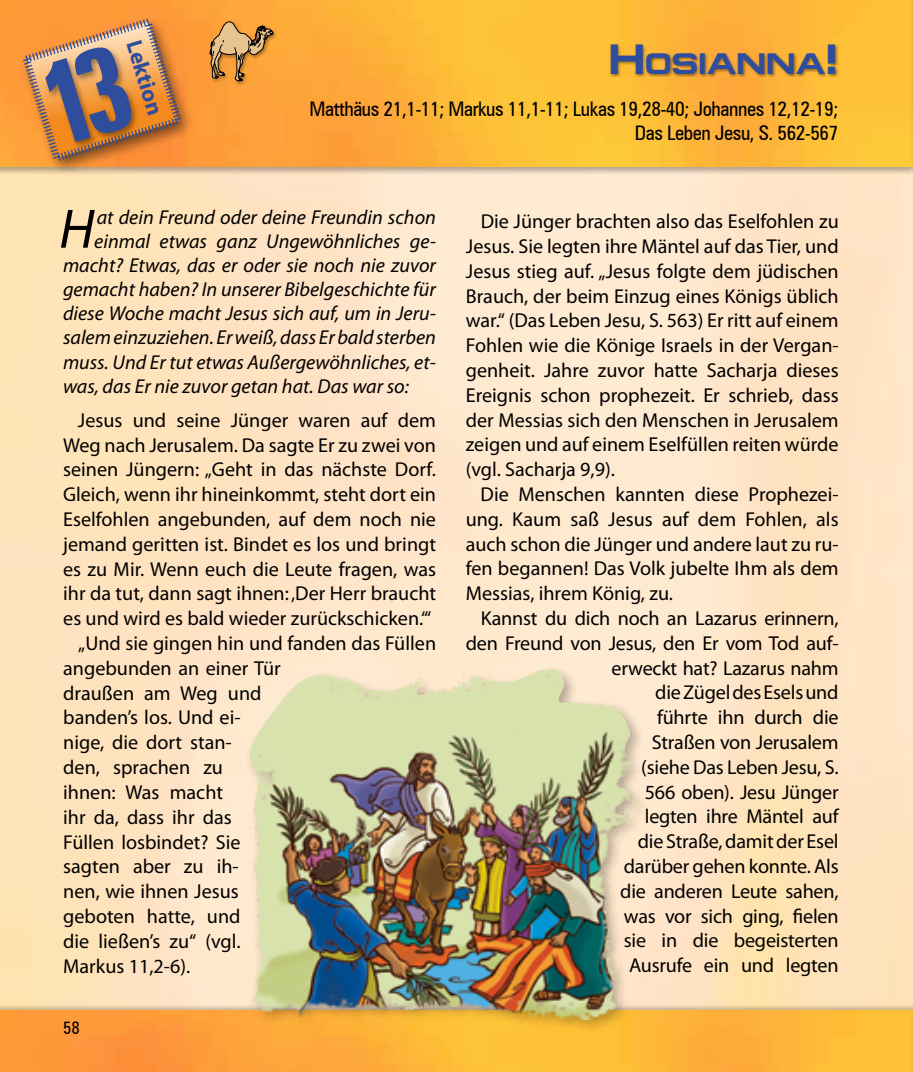
<style>
.page{position:relative;width:913px;height:1072px;background:#fff}
.page>*{position:absolute;margin:0;border:0;box-sizing:border-box;transform-origin:0 0}
.t1{font:italic 56px "Myriad Pro";color:#000}
.t2{font:700 29.4px "Micado";color:#2e4d9d}
.t3{font:700 22.75px "Myriad Pro";color:#2e4d9d}
.t4{font:20.12px/24.8px "Myriad Pro";color:#000;text-align:justify}
.t5{font:italic 20.12px "Myriad Pro";color:#000}
.t6{font:condensed 20.12px/24.2px "Zurich BT";letter-spacing:-.02em;color:#000;text-align:right}
.t7{font:condensed 17.5px "Zurich BT";color:#000}
.s1{font-size:42px}
</style>
<div class="page">
<div style="left:0;top:0;width:913px;height:174px;background:#000;opacity:.3"></div>
<img style="left:0;top:0;width:910px;height:167px">
<hr style="left:910px;top:0;width:3px;height:174px;background:#f8bf35">
<div style="left:0;top:1002px;width:913px;height:69px;background:#000;opacity:.3"></div>
<img style="left:0;top:1010px;width:910px;height:61px">
<hr style="left:910px;top:1002px;width:3px;height:69px;background:#000;opacity:.3">
<div style="left:17px;top:13px;width:177px;height:161px;background:#000;opacity:.5"></div>
<div style="left:208px;top:20px;width:69px;height:65px;background:#000;opacity:.4"></div>
<svg style="left:210px;top:21px;width:63px;height:60px;background:#cb9048"></svg>
<div style="left:609px;top:44px;width:230px;height:33px;background:#000;opacity:.4"></div>
<img style="left:232px;top:662px;width:416px;height:364px">
<img style="left:22px;top:17px;width:161px;height:145px">
<p class="t3" style="left:148px;top:36px;width:79px;rotate:73deg">Lektion</p>
<h2 class="t2" style="left:609px;top:47px;width:231px"><span class="s1">H</span>OSIANNA<span class="s1">!</span></h2>
<p class="t6" style="left:309px;top:96px;width:530px">Matthäus 21,1-11; Markus 11,1-11; Lukas 19,28-40; Johannes 12,12-19;<br>Das Leben Jesu, S. 562-567</p>
<h1 class="t1" style="left:59px;top:194px;width:37px">H</h1>
<p class="t5" style="left:97px;top:204px;width:341px">at dein Freund oder deine Freundin schon</p>
<p class="t5" style="left:94px;top:228px;width:343px">einmal etwas ganz Ungewöhnliches ge-</p>
<p class="t5" style="left:63px;top:253px;width:374px">macht? Etwas, das er oder sie noch nie zuvor</p>
<p class="t5" style="left:63px;top:277px;width:374px">gemacht haben? In unserer Bibelgeschichte für</p>
<p class="t5" style="left:63px;top:301px;width:374px">diese Woche macht Jesus sich auf, um in Jeru-</p>
<p class="t5" style="left:63px;top:325px;width:374px">salem einzuziehen. Er weiß, dass Er bald sterben</p>
<p class="t5" style="left:63px;top:349px;width:374px">muss. Und Er tut etwas Außergewöhnliches, et-</p>
<p class="t5" style="left:63px;top:373px;width:347px">was, das Er nie zuvor getan hat. Das war so:</p>
<p class="t4" style="left:78px;top:407px;width:359px">Jesus und seine Jünger waren auf dem</p>
<p class="t4" style="left:63px;top:432px;width:374px">Weg nach Jerusalem. Da sagte Er zu zwei von</p>
<p class="t4" style="left:63px;top:457px;width:374px">seinen Jüngern: „Geht in das nächste Dorf.</p>
<p class="t4" style="left:63px;top:482px;width:374px">Gleich, wenn ihr hineinkommt, steht dort ein</p>
<p class="t4" style="left:63px;top:506px;width:374px">Eselfohlen angebunden, auf dem noch nie</p>
<p class="t4" style="left:63px;top:531px;width:374px">jemand geritten ist. Bindet es los und bringt</p>
<p class="t4" style="left:63px;top:556px;width:374px">es zu Mir. Wenn euch die Leute fragen, was</p>
<p class="t4" style="left:63px;top:581px;width:374px">ihr da tut, dann sagt ihnen:‚Der Herr braucht</p>
<p class="t4" style="left:63px;top:605px;width:370px">es und wird es bald wieder zurückschicken.‘“</p>
<p class="t4" style="left:78px;top:630px;width:359px">„Und sie gingen hin und fanden das Füllen</p>
<p class="t4" style="left:63px;top:655px;width:219px">angebunden an einer Tür</p>
<p class="t4" style="left:63px;top:680px;width:200px">draußen am Weg und</p>
<p class="t4" style="left:63px;top:705px;width:179px">banden’s los. Und ei-</p>
<p class="t4" style="left:63px;top:729px;width:170px">nige, die dort stan-</p>
<p class="t4" style="left:63px;top:754px;width:161px">den, sprachen zu</p>
<p class="t4" style="left:63px;top:779px;width:161px">ihnen: Was macht</p>
<p class="t4" style="left:63px;top:804px;width:170px">ihr da, dass ihr das</p>
<p class="t4" style="left:63px;top:829px;width:179px">Füllen losbindet? Sie</p>
<p class="t4" style="left:63px;top:853px;width:177px">sagten aber zu ih-</p>
<p class="t4" style="left:63px;top:878px;width:177px">nen, wie ihnen Jesus</p>
<p class="t4" style="left:63px;top:903px;width:179px">geboten hatte, und</p>
<p class="t4" style="left:63px;top:928px;width:179px">die ließen’s zu“ (vgl.</p>
<p class="t4" style="left:63px;top:953px;width:129px">Markus 11,2-6).</p>
<p class="t7" style="left:63px;top:1017px;width:18px">58</p>
<p class="t4" style="left:466px;top:208px;width:374px;text-indent:15px">Die Jünger brachten also das Eselfohlen zu Jesus. Sie legten ihre Mäntel auf das Tier, und Jesus stieg auf. „Jesus folgte dem jüdischen Brauch, der beim Einzug eines Königs üblich war.“ (Das Leben Jesu, S. 563) Er ritt auf einem Fohlen wie die Könige Israels in der Vergan&shy;genheit. Jahre zuvor hatte Sacharja dieses Ereignis schon prophezeit. Er schrieb, dass der Messias sich den Menschen in Jerusalem zeigen und auf einem Eselfüllen reiten würde (vgl. Sacharja 9,9).</p>
<p class="t4" style="left:466px;top:481px;width:374px;text-indent:15px">Die Menschen kannten diese Prophezei&shy;ung. Kaum saß Jesus auf dem Fohlen, als auch schon die Jünger und andere laut zu ru&shy;fen begannen! Das Volk jubelte Ihm als dem Messias, ihrem König, zu.</p>
<p class="t4" style="left:466px;top:605px;width:374px;text-align:right">Kannst du dich noch an Lazarus erinnern, den Freund von Jesus, den Er vom Tod auf&shy;erweckt hat? Lazarus nahm dieZügeldesEselsund<br>führte ihn durch die<br>Straßen von Jerusalem<br>(siehe Das Leben Jesu, S.<br>566 oben). Jesu Jünger<br>legten ihre Mäntel auf<br>die Straße,damitder Esel<br>darüber gehen konnte. Als<br>die anderen Leute sahen,<br>was vor sich ging, fielen<br>sie in die begeisterten<br>Ausrufe ein und legten</p>
</div>
